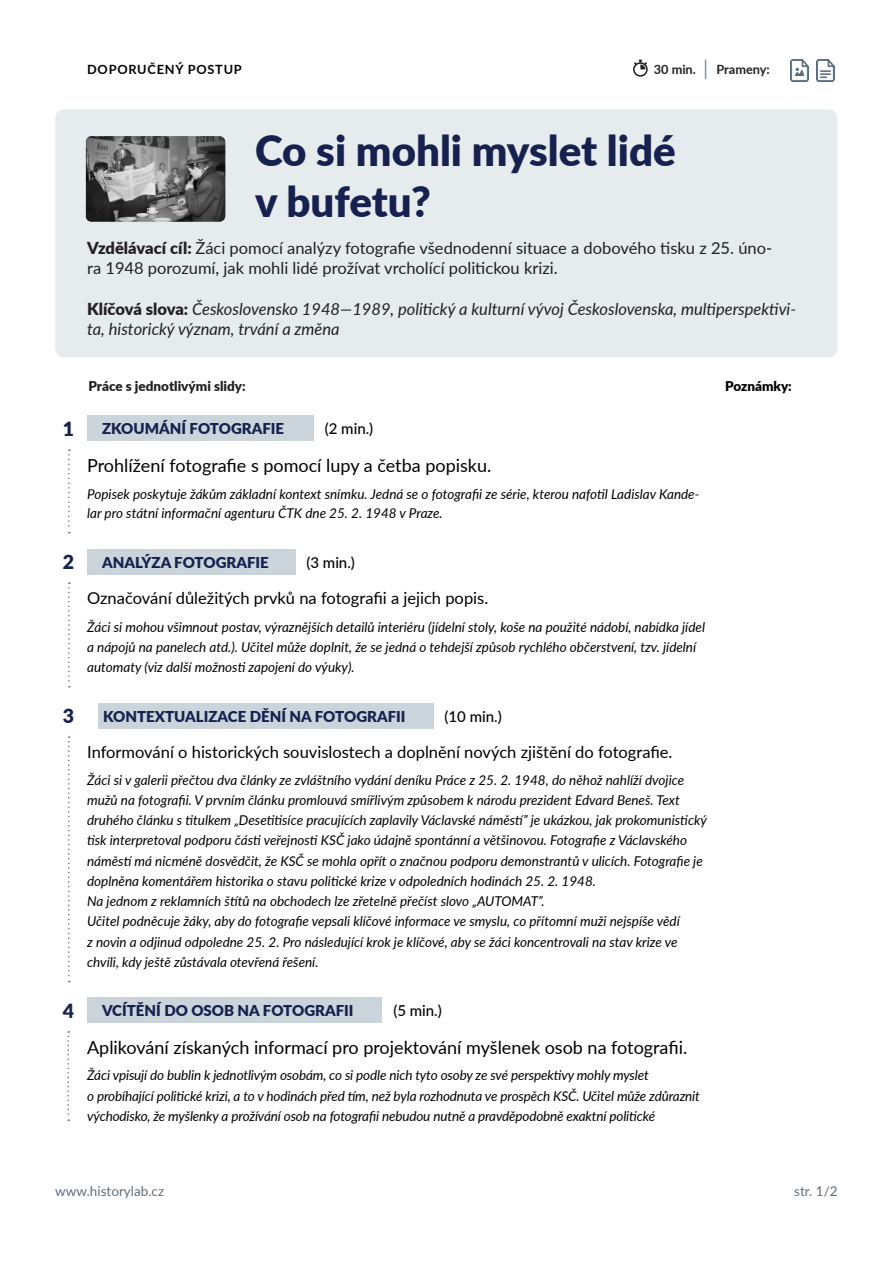
<style>
.page{position:relative;width:893px;height:1263px;background:#fff}
.page>*{position:absolute;margin:0;border:0;box-sizing:border-box;transform-origin:0 0}
.t1{font:900 42px/51px "Lato";color:#17214f}
.t2{font:900 19.5px "Lato";color:#17214f}
.t3{font:18px "Lato";color:#000}
.t4{font:16.5px/19.8px "Lato";color:#231f20}
.t5{font:italic 16.5px/19.8px "Lato";color:#231f20}
.odrazky_s_pismeny{font:16.5px "Lato";color:#000}
.t6{font:900 15px "Lato";color:#17214f}
.t7{font:500 15px "Lato";color:#000}
.odrazky_s_pismeny-2{font:italic 13.5px/20.2px "Lato";color:#000}
.t8{font:900 13.5px "Lato";color:#231f20}
.t9{font:13.5px "Lato";color:#5c6e7d}
.t10{font:900 13.5px "Lato";color:#000}
.t11{font:700 12.75px "Lato";letter-spacing:.06em;color:#000}
.t12{font:700 12.75px "Lato";color:#231f20}
.s1{font-weight:900}
.s2{font-weight:900;font-style:normal}
</style>
<div class="page">
<svg style="left:633px;top:60px;width:15px;height:17px"></svg>
<svg style="left:705px;top:60px;width:1px;height:19px"></svg>
<div style="left:55px;top:109px;width:782px;height:248px;background:#e6ebed;border-radius:8px"></div>
<img style="left:86px;top:136px;width:139px;height:86px">
<div style="left:87px;top:416px;width:227px;height:25px;background:#ccd4db"></div>
<svg style="left:68px;top:449px;width:2px;height:84px"></svg>
<div style="left:98px;top:703px;width:336px;height:25px;background:#ccd4db"></div>
<div style="left:87px;top:549px;width:209px;height:25px;background:#ccd4db"></div>
<svg style="left:68px;top:736px;width:2px;height:246px"></svg>
<svg style="left:68px;top:582px;width:2px;height:105px"></svg>
<img style="left:791px;top:60px;width:18px;height:21px">
<img style="left:816px;top:60px;width:18px;height:21px">
<div style="left:87px;top:998px;width:295px;height:25px;background:#ccd4db"></div>
<svg style="left:67px;top:1031px;width:2px;height:90px"></svg>
<p class="t11" style="left:87px;top:60px;width:156px">DOPORUČENÝ POSTUP</p>
<p class="t12" style="left:716px;top:60px;width:55px">Prameny:</p>
<p class="t12" style="left:654px;top:60px;width:44px">30 min.</p>
<p class="t1" style="left:255px;top:123px;width:422px">Co si mohli myslet lidé v bufetu?</p>
<p class="t4" style="left:87px;top:237px;width:687px"><span class="s1">Vzdělávací cíl:</span> Žáci pomocí analýzy fotografie všednodenní situace a dobového tisku z 25. úno&shy;ra 1948 porozumí, jak mohli lidé prožívat vrcholící politickou krizi.</p>
<p class="t5" style="left:87px;top:299px;width:711px"><span class="s2">Klíčová slova:</span> Československo 1948—1989, politický a kulturní vývoj Československa, multiperspektivi&shy;ta, historický význam, trvání a změna</p>
<p class="t8" style="left:88px;top:375px;width:159px">Práce s jednotlivými slidy:</p>
<p class="t10" style="left:725px;top:375px;width:68px">Poznámky:</p>
<p class="t2" style="left:63px;top:414px;width:13px">1</p>
<p class="t6" style="left:102px;top:418px;width:184px">ZKOUMÁNÍ FOTOGRAFIE</p>
<p class="t7" style="left:325px;top:418px;width:50px">(2 min.)</p>
<p class="t3" style="left:87px;top:452px;width:406px">Prohlížení fotografie s pomocí lupy a četba popisku.</p>
<p class="t2" style="left:63px;top:548px;width:13px">2</p>
<p class="t2" style="left:63px;top:702px;width:13px">3</p>
<p class="odrazky_s_pismeny-2" style="left:87px;top:483px;width:614px;line-height:19.5px">Popisek poskytuje žákům základní kontext snímku. Jedná se o fotografii ze série, kterou nafotil Ladislav Kande&shy;lar pro státní informační agenturu ČTK dne 25. 2. 1948 v Praze.</p>
<p class="t6" style="left:102px;top:551px;width:168px">ANALÝZA FOTOGRAFIE</p>
<p class="t7" style="left:306px;top:551px;width:50px">(3 min.)</p>
<p class="odrazky_s_pismeny" style="left:87px;top:586px;width:403px">Označování důležitých prvků na fotografii a jejich popis.</p>
<p class="odrazky_s_pismeny-2" style="left:87px;top:616px;width:619px">Žáci si mohou všimnout postav, výraznějších detailů interiéru (jídelní stoly, koše na použité nádobí, nabídka jídel a nápojů na panelech atd.). Učitel může doplnit, že se jedná o tehdejší způsob rychlého občerstvení, tzv. jídelní automaty (viz další možnosti zapojení do výuky).</p>
<p class="t6" style="left:103px;top:705px;width:304px">KONTEXTUALIZACE DĚNÍ NA FOTOGRAFII</p>
<p class="t7" style="left:445px;top:705px;width:59px">(10 min.)</p>
<p class="odrazky_s_pismeny" style="left:87px;top:740px;width:587px">Informování o historických souvislostech a doplnění nových zjištění do fotografie.</p>
<p class="odrazky_s_pismeny-2" style="left:87px;top:769px;width:621px">Žáci si v galerii přečtou dva články ze zvláštního vydání deníku Práce z 25. 2. 1948, do něhož nahlíží dvojice mužů na fotografii. V prvním článku promlouvá smířlivým způsobem k národu prezident Edvard Beneš. Text druhého článku s titulkem „Desetitisíce pracujících zaplavily Václavské náměstí” je ukázkou, jak prokomunistický tisk interpretoval podporu části veřejnosti KSČ jako údajně spontánní a většinovou. Fotografie z Václavského náměstí má nicméně dosvědčit, že KSČ se mohla opřít o značnou podporu demonstrantů v ulicích. Fotografie je doplněna komentářem historika o stavu politické krize v odpoledních hodinách 25. 2. 1948.</p>
<p class="odrazky_s_pismeny-2" style="left:87px;top:890px;width:459px">Na jednom z reklamních štítů na obchodech lze zřetelně přečíst slovo „AUTOMAT”.</p>
<p class="odrazky_s_pismeny-2" style="left:87px;top:911px;width:594px">Učitel podněcuje žáky, aby do fotografie vepsali klíčové informace ve smyslu, co přítomní muži nejspíše vědí z novin a odjinud odpoledne 25. 2. Pro následující krok je klíčové, aby se žáci koncentrovali na stav krize ve chvíli, kdy ještě zůstávala otevřená řešení.</p>
<p class="t2" style="left:63px;top:996px;width:13px">4</p>
<p class="t6" style="left:102px;top:1000px;width:253px">VCÍTĚNÍ DO OSOB NA FOTOGRAFII</p>
<p class="t7" style="left:393px;top:1000px;width:50px">(5 min.)</p>
<p class="t3" style="left:87px;top:1034px;width:602px">Aplikování získaných informací pro projektování myšlenek osob na fotografii.</p>
<p class="odrazky_s_pismeny-2" style="left:87px;top:1065px;width:614px">Žáci vpisují do bublin k jednotlivým osobám, co si podle nich tyto osoby ze své perspektivy mohly myslet<br>o probíhající politické krizi, a to v hodinách před tím, než byla rozhodnuta ve prospěch KSČ. Učitel může zdůraznit východisko, že myšlenky a prožívání osob na fotografii nebudou nutně a pravděpodobně exaktní politické</p>
<p class="t9" style="left:55px;top:1181px;width:110px">www.historylab.cz</p>
<p class="t9" style="left:794px;top:1181px;width:45px">str. 1/2</p>
</div>
